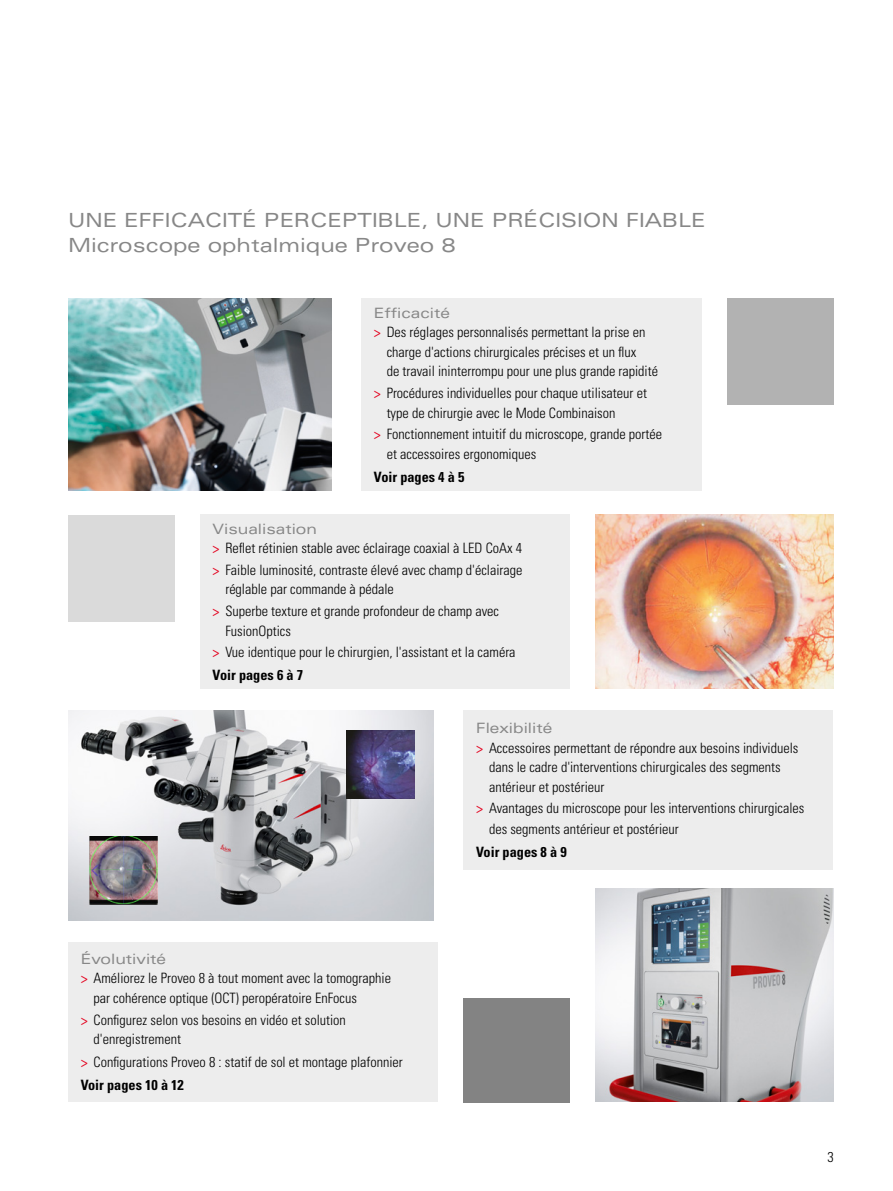
<style>
.page{position:relative;width:893px;height:1191px;background:#fff}
.page>*{position:absolute;margin:0;border:0;box-sizing:border-box;transform-origin:0 0}
.t1{font:expanded 19.5px/25.5px "Univers LT Std";color:#878787}
.t2{font:300 condensed 14.25px/19.5px "Univers LT Std";color:#000}
.t3{font:expanded 14.25px "Univers LT Std";color:#878787}
.t4{font:700 condensed 14.25px "Univers LT Std";color:#000}
.s1{font-weight:400;color:#e40521}
.s2{font-weight:400;font-stretch:expanded;color:#878787}
.s3{font-weight:700}
</style>
<div class="page">
<img style="left:595px;top:889px;width:238px;height:212px">
<img style="left:68px;top:298px;width:264px;height:192px">
<img style="left:595px;top:515px;width:238px;height:173px">
<img style="left:68px;top:711px;width:366px;height:210px">
<img style="left:347px;top:730px;width:68px;height:68px">
<img style="left:89px;top:836px;width:68px;height:68px">
<div style="left:200px;top:515px;width:370px;height:174px;background:#ededed"></div>
<div style="left:463px;top:710px;width:370px;height:160px;background:#ededed"></div>
<div style="left:68px;top:515px;width:106px;height:106px;background:#dadada"></div>
<div style="left:727px;top:299px;width:106px;height:106px;background:#b2b2b2"></div>
<div style="left:463px;top:998px;width:107px;height:104px;background:#838383"></div>
<div style="left:361px;top:298px;width:341px;height:193px;background:#ededed"></div>
<div style="left:68px;top:942px;width:370px;height:159px;background:#ededed"></div>
<h1 class="t1" style="left:68px;top:207px;width:639px">UNE EFFICACITÉ PERCEPTIBLE, UNE PRÉCISION FIABLE<br>Microscope ophtalmique Proveo 8</h1>
<p class="t3" style="left:374px;top:304px;width:77px">Efficacité</p>
<p class="t2" style="left:374px;top:323px;width:273px"><span class="s1">&gt;</span> Des réglages personnalisés permettant la prise en</p>
<p class="t2" style="left:387px;top:342px;width:251px">charge d'actions chirurgicales précises et un flux</p>
<p class="t2" style="left:387px;top:362px;width:273px">de travail ininterrompu pour une plus grande rapidité</p>
<p class="t2" style="left:387px;top:383px;width:262px;text-indent:-13px"><span class="s1">&gt;</span> Procédures individuelles pour chaque utilisateur et type de chirurgie avec le Mode Combinaison</p>
<p class="t2" style="left:387px;top:424px;width:277px;text-indent:-13px"><span class="s1">&gt;</span> Fonctionnement intuitif du microscope, grande portée et accessoires ergonomiques</p>
<p class="t4" style="left:374px;top:468px;width:92px">Voir pages 4 à 5</p>
<p class="t2" style="left:213px;top:519px;width:311px"><span class="s2">Visualisation<br></span><span class="s1">&gt;</span> Reflet rétinien stable avec éclairage coaxial à LED CoAx 4</p>
<p class="t2" style="left:225px;top:560px;width:299px;text-indent:-13px"><span class="s1">&gt;</span> Faible luminosité, contraste élevé avec champ d'éclairage réglable par commande à pédale</p>
<p class="t2" style="left:225px;top:601px;width:275px;text-indent:-13px"><span class="s1">&gt;</span> Superbe texture et grande profondeur de champ avec<br>FusionOptics</p>
<p class="t2" style="left:213px;top:640px;width:304px;line-height:23.1px"><span class="s1">&gt;</span> Vue identique pour le chirurgien, l'assistant et la caméra<br><span class="s3">Voir pages 6 à 7</span></p>
<p class="t3" style="left:476px;top:719px;width:77px">Flexibilité</p>
<p class="t2" style="left:476px;top:738px;width:324px"><span class="s1">&gt;</span> Accessoires permettant de répondre aux besoins individuels</p>
<p class="t2" style="left:489px;top:757px;width:293px">dans le cadre d'interventions chirurgicales des segments</p>
<p class="t2" style="left:489px;top:777px;width:117px">antérieur et postérieur</p>
<p class="t2" style="left:489px;top:797px;width:317px;line-height:21px;text-indent:-13px"><span class="s1">&gt;</span> Avantages du microscope pour les interventions chirurgicales des segments antérieur et postérieur</p>
<p class="t4" style="left:476px;top:843px;width:92px">Voir pages 8 à 9</p>
<p class="t3" style="left:81px;top:950px;width:87px">Évolutivité</p>
<p class="t2" style="left:81px;top:968px;width:312px"><span class="s1">&gt;</span> Améliorez le Proveo 8 à tout moment avec la tomographie</p>
<p class="t2" style="left:94px;top:988px;width:265px">par cohérence optique (OCT) peropératoire EnFocus</p>
<p class="t2" style="left:94px;top:1009px;width:254px;text-indent:-13px"><span class="s1">&gt;</span> Configurez selon vos besoins en vidéo et solution d'enregistrement</p>
<p class="t2" style="left:81px;top:1050px;width:324px;line-height:23.1px"><span class="s1">&gt;</span> Configurations Proveo 8 : statif de sol et montage plafonnier<br><span class="s3">Voir pages 10 à 12</span></p>
<p class="t2" style="left:828px;top:1147px;width:8px">3</p>
</div>
